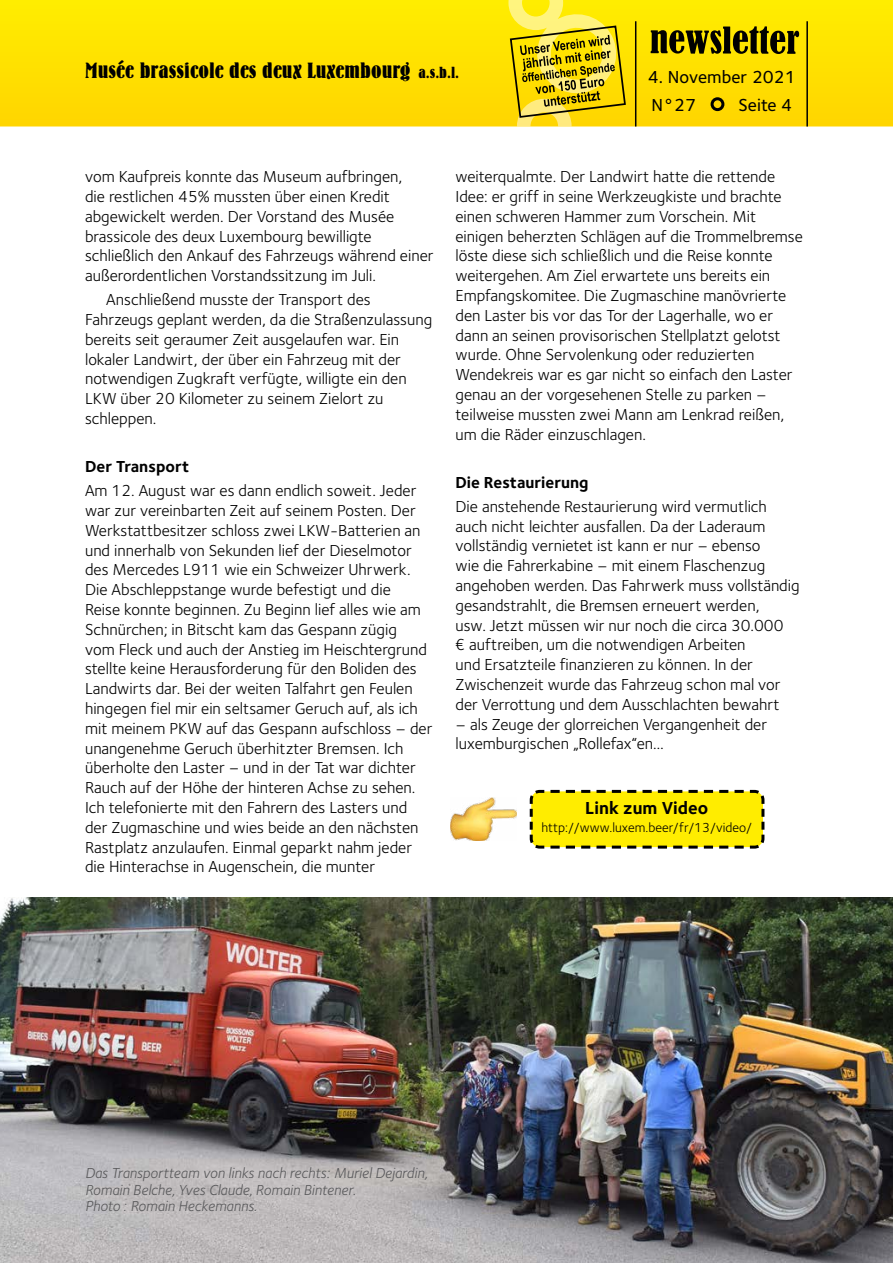
<style>
.page{position:relative;width:893px;height:1263px;background:#fff}
.page>*{position:absolute;margin:0;border:0;box-sizing:border-box;transform-origin:0 0}
.t1{font:21.75px "Bernhard Bold Condensed BT";color:#000;scale:1.1 1}
.t2{font:18px/28.5px "Foundry Sterling Medium CE";color:#000}
.t3{font:18px "Foundry Sterling Bold CE";color:#000}
.t4{font:16.5px/19.8px "Foundry Sterling Book CE";color:#000}
.t5{font:16.5px "Foundry Sterling Bold CE";color:#000}
.t6{font:15px/16.5px "Foundry Sterling Book Italic CE";color:#58585a}
.t7{font:13.5px "Foundry Sterling Book CE";color:#000}
.s1{font-size:15.75px;color:#ffd400}
</style>
<div class="page">
<svg style="left:0;top:0;width:893px;height:126px;background:#fee000"></svg>
<svg style="left:651px;top:26px;width:148px;height:28px;background:#7d7000"></svg>
<div style="left:712px;top:99px;width:11px;height:11px;background:#ffd400;border-radius:50%"></div>
<div style="left:711px;top:97px;width:13px;height:14px;border:3px solid #000;border-radius:50%"></div>
<hr style="left:806px;top:21px;width:2px;height:105px;background:#000">
<svg style="left:508px;top:0;width:129px;height:126px;background:#dbc41e"></svg>
<svg style="left:529px;top:789px;width:236px;height:60px;background:#ecdd0e"></svg>
<img style="left:0;top:897px;width:893px;height:366px">
<img style="left:451px;top:798px;width:65px;height:43px">
<h1 class="t1" style="left:85px;top:58px;width:342px">Musée brassicole des deux Luxembourg <span class="s1">a.s.b.l.</span></h1>
<p class="t2" style="left:648px;top:63px;width:150px">4. November 2021<br>N°27</p>
<p class="t2" style="left:738px;top:91px;width:55px">Seite 4</p>
<p class="t4" style="left:85px;top:167px;width:350px">vom Kaufpreis konnte das Museum aufbringen,<br>die restlichen 45% mussten über einen Kredit abgewickelt werden. Der Vorstand des Musée brassicole des deux Luxembourg bewilligte schließlich den Ankauf des Fahrzeugs während einer außerordentlichen Vorstandssitzung im Juli.</p>
<p class="t4" style="left:85px;top:290px;width:349px;text-indent:21px">Anschließend musste der Transport des Fahrzeugs geplant werden, da die Straßenzulassung bereits seit geraumer Zeit ausgelaufen war. Ein lokaler Landwirt, der über ein Fahrzeug mit der notwendigen Zugkraft verfügte, willigte ein den LKW über 20 Kilometer zu seinem Zielort zu schleppen.</p>
<p class="t5" style="left:85px;top:456px;width:106px">Der Transport</p>
<p class="t4" style="left:85px;top:481px;width:349px">Am 12. August war es dann endlich soweit. Jeder war zur vereinbarten Zeit auf seinem Posten. Der Werkstattbesitzer schloss zwei LKW-Batterien an und innerhalb von Sekunden lief der Dieselmotor des Mercedes L911 wie ein Schweizer Uhrwerk.<br>Die Abschleppstange wurde befestigt und die<br>Reise konnte beginnen. Zu Beginn lief alles wie am Schnürchen; in Bitscht kam das Gespann zügig<br>vom Fleck und auch der Anstieg im Heischtergrund stellte keine Herausforderung für den Boliden des Landwirts dar. Bei der weiten Talfahrt gen Feulen hingegen fiel mir ein seltsamer Geruch auf, als ich mit meinem PKW auf das Gespann aufschloss – der unangenehme Geruch überhitzter Bremsen. Ich überholte den Laster – und in der Tat war dichter Rauch auf der Höhe der hinteren Achse zu sehen.<br>Ich telefonierte mit den Fahrern des Lasters und der Zugmaschine und wies beide an den nächsten Rastplatz anzulaufen. Einmal geparkt nahm jeder die Hinterachse in Augenschein, die munter</p>
<p class="t4" style="left:455px;top:167px;width:349px">weiterqualmte. Der Landwirt hatte die rettende Idee: er griff in seine Werkzeugkiste und brachte einen schweren Hammer zum Vorschein. Mit einigen beherzten Schlägen auf die Trommelbremse löste diese sich schließlich und die Reise konnte weitergehen. Am Ziel erwartete uns bereits ein Empfangskomitee. Die Zugmaschine manövrierte den Laster bis vor das Tor der Lagerhalle, wo er dann an seinen provisorischen Stellplatzt gelotst wurde. Ohne Servolenkung oder reduzierten Wendekreis war es gar nicht so einfach den Laster genau an der vorgesehenen Stelle zu parken – teilweise mussten zwei Mann am Lenkrad reißen, um die Räder einzuschlagen.</p>
<p class="t5" style="left:455px;top:472px;width:135px">Die Restaurierung</p>
<p class="t4" style="left:455px;top:496px;width:346px">Die anstehende Restaurierung wird vermutlich auch nicht leichter ausfallen. Da der Laderaum vollständig vernietet ist kann er nur – ebenso<br>wie die Fahrerkabine – mit einem Flaschenzug angehoben werden. Das Fahrwerk muss vollständig gesandstrahlt, die Bremsen erneuert werden,<br>usw. Jetzt müssen wir nur noch die circa 30.000<br>€ auftreiben, um die notwendigen Arbeiten<br>und Ersatzteile finanzieren zu können. In der Zwischenzeit wurde das Fahrzeug schon mal vor der Verrottung und dem Ausschlachten bewahrt</p>
<p class="t4" style="left:455px;top:714px;width:313px">– als Zeuge der glorreichen Vergangenheit der luxemburgischen „Rollefax“en…</p>
<p class="t3" style="left:585px;top:796px;width:125px">Link zum Video</p>
<p class="t7" style="left:541px;top:819px;width:212px">http://www.luxem.beer/fr/13/video/</p>
<p class="t6" style="left:85px;top:1165px;width:344px">Das Transportteam von links nach rechts: Muriel Dejardin,<br>Romain Belche, Yves Claude, Romain Bintener.<br>Photo : Romain Heckemanns.</p>
</div>
